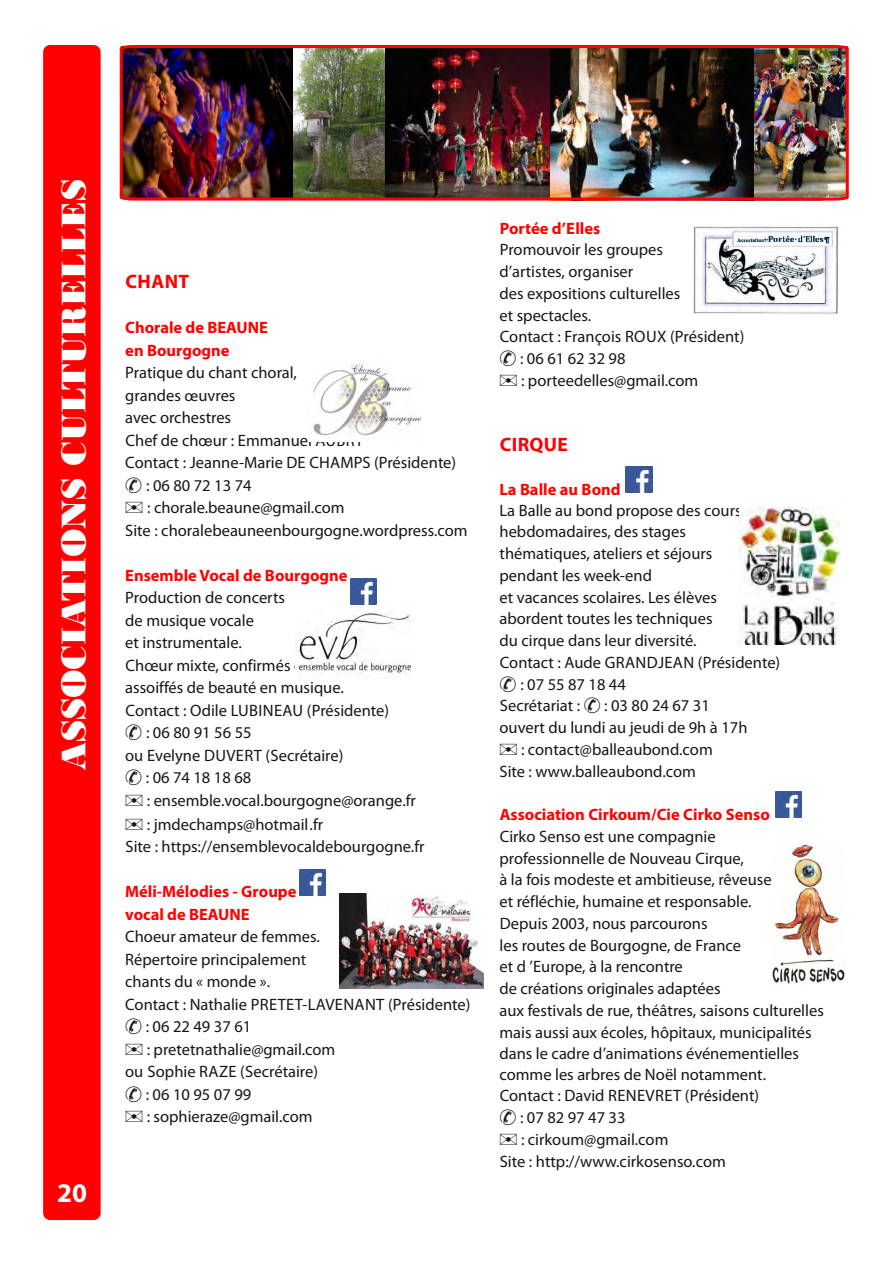
<style>
.page{position:relative;width:893px;height:1263px;background:#fff}
.page>*{position:absolute;margin:0;border:0;box-sizing:border-box;transform-origin:0 0}
.t1{font:36px "Bodoni MT Black";color:#fff}
.t2{font:700 27px "Myriad Pro";color:#fff}
.t3{font:700 19.5px "Myriad Pro";letter-spacing:.02em;color:#f00}
.t4{font:16.5px/22.5px "Myriad Pro";color:#151616}
.t5{font:700 16.5px/22.5px "Myriad Pro";color:#f00}
.s1{font-family:"Calibri"}
.s2{font-family:"Arial";font-size:15px}
</style>
<div class="page">
<div style="left:43px;top:45px;width:58px;height:1175px;background:#f00;border-radius:7px"></div>
<img style="left:119px;top:45px;width:730px;height:156px">
<img style="left:295px;top:612px;width:117px;height:64px">
<img style="left:351px;top:578px;width:26px;height:26px">
<img style="left:299px;top:869px;width:26px;height:26px">
<img style="left:626px;top:466px;width:26px;height:26px">
<img style="left:775px;top:791px;width:26px;height:26px">
<img style="left:773px;top:844px;width:71px;height:139px">
<img style="left:340px;top:893px;width:143px;height:95px">
<img style="left:313px;top:364px;width:109px;height:72px">
<img style="left:692px;top:225px;width:147px;height:90px">
<img style="left:740px;top:507px;width:99px;height:138px">
<h1 class="t1" style="left:61px;top:770px;width:593px;rotate:-90deg">ASSOCIATIONS CULTURELLES</h1>
<h2 class="t2" style="left:57px;top:1182px;width:31px">20</h2>
<p class="t3" style="left:125px;top:273px;width:65px">CHANT</p>
<p class="t5" style="left:125px;top:318px;width:144px">Chorale de BEAUNE en Bourgogne</p>
<p class="t4" style="left:125px;top:363px;width:173px">Pratique du chant choral,</p>
<p class="t4" style="left:125px;top:385px;width:112px">grandes <span class="s1">œ</span>uvres</p>
<p class="t4" style="left:125px;top:408px;width:107px">avec orchestres</p>
<p class="t4" style="left:125px;top:430px;width:240px">Chef de ch<span class="s2">œ</span>ur : Emmanuel AUBRY</p>
<p class="t4" style="left:125px;top:453px;width:332px">Contact : Jeanne-Marie DE CHAMPS (Présidente)</p>
<p class="t4" style="left:146px;top:475px;width:107px">: 06 80 72 13 74</p>
<p class="t4" style="left:147px;top:498px;width:199px">: chorale.beaune@gmail.com</p>
<p class="t4" style="left:125px;top:520px;width:344px">Site : choralebeauneenbourgogne.wordpress.com</p>
<p class="t5" style="left:125px;top:565px;width:224px">Ensemble Vocal de Bourgogne</p>
<p class="t4" style="left:125px;top:588px;width:161px">Production de concerts</p>
<p class="t4" style="left:125px;top:610px;width:130px">de musique vocale</p>
<p class="t4" style="left:125px;top:633px;width:118px">et instrumentale.</p>
<p class="t4" style="left:125px;top:655px;width:255px">Chœur mixte, confirmés et amateurs,</p>
<p class="t4" style="left:125px;top:678px;width:220px">assoiffés de beauté en musique.</p>
<p class="t4" style="left:125px;top:700px;width:265px">Contact : Odile LUBINEAU (Présidente)</p>
<p class="t4" style="left:146px;top:723px;width:107px">: 06 80 91 56 55</p>
<p class="t4" style="left:125px;top:745px;width:220px">ou Evelyne DUVERT (Secrétaire)</p>
<p class="t4" style="left:146px;top:768px;width:107px">: 06 74 18 18 68</p>
<p class="t4" style="left:147px;top:790px;width:271px">: ensemble.vocal.bourgogne@orange.fr</p>
<p class="t4" style="left:125px;top:814px;width:301px;text-indent:21px">: jmdechamps@hotmail.fr<br>Site : https://ensemblevocaldebourgogne.fr</p>
<p class="t5" style="left:125px;top:882px;width:173px">Méli-Mélodies - Groupe vocal de BEAUNE</p>
<p class="t4" style="left:125px;top:927px;width:196px">Choeur amateur de femmes.</p>
<p class="t4" style="left:125px;top:949px;width:183px">Répertoire principalement</p>
<p class="t4" style="left:125px;top:972px;width:146px">chants du « monde ».</p>
<p class="t4" style="left:125px;top:994px;width:347px">Contact : Nathalie PRETET-LAVENANT (Présidente)</p>
<p class="t4" style="left:146px;top:1017px;width:107px">: 06 22 49 37 61</p>
<p class="t4" style="left:147px;top:1039px;width:190px">: pretetnathalie@gmail.com</p>
<p class="t4" style="left:125px;top:1062px;width:194px">ou Sophie RAZE (Secrétaire)</p>
<p class="t4" style="left:146px;top:1084px;width:107px">: 06 10 95 07 99</p>
<p class="t4" style="left:147px;top:1107px;width:167px">: sophieraze@gmail.com</p>
<p class="t5" style="left:500px;top:218px;width:102px">Portée d’Elles</p>
<p class="t4" style="left:500px;top:240px;width:165px">Promouvoir les groupes</p>
<p class="t4" style="left:499px;top:262px;width:135px">d’artistes, organiser</p>
<p class="t4" style="left:499px;top:283px;width:182px">des expositions culturelles</p>
<p class="t4" style="left:499px;top:305px;width:93px">et spectacles.</p>
<p class="t4" style="left:500px;top:327px;width:246px">Contact : François ROUX (Président)</p>
<p class="t4" style="left:520px;top:349px;width:107px">: 06 61 62 32 98</p>
<p class="t4" style="left:521px;top:370px;width:179px">: porteedelles@gmail.com</p>
<p class="t3" style="left:500px;top:436px;width:70px">CIRQUE</p>
<p class="t5" style="left:499px;top:479px;width:123px">La Balle au Bond</p>
<p class="t4" style="left:499px;top:501px;width:244px">La Balle au bond propose des cours</p>
<p class="t4" style="left:499px;top:522px;width:188px">hebdomadaires, des stages</p>
<p class="t4" style="left:499px;top:544px;width:214px">thématiques, ateliers et séjours</p>
<p class="t4" style="left:499px;top:565px;width:154px">pendant les week-end</p>
<p class="t4" style="left:499px;top:587px;width:219px">et vacances scolaires. Les élèves</p>
<p class="t4" style="left:499px;top:609px;width:214px">abordent toutes les techniques</p>
<p class="t4" style="left:499px;top:631px;width:198px">du cirque dans leur diversité.</p>
<p class="t4" style="left:500px;top:652px;width:282px">Contact : Aude GRANDJEAN (Présidente)</p>
<p class="t4" style="left:520px;top:674px;width:107px">: 07 55 87 18 44</p>
<p class="t4" style="left:500px;top:696px;width:82px">Secrétariat :</p>
<p class="t4" style="left:604px;top:696px;width:107px">: 03 80 24 67 31</p>
<p class="t4" style="left:499px;top:718px;width:249px">ouvert du lundi au jeudi de 9h à 17h</p>
<p class="t4" style="left:521px;top:739px;width:193px">: contact@balleaubond.com</p>
<p class="t4" style="left:499px;top:761px;width:198px">Site : www.balleaubond.com</p>
<p class="t5" style="left:500px;top:805px;width:272px">Association Cirkoum/Cie Cirko Senso</p>
<p class="t4" style="left:500px;top:826px;width:218px">Cirko Senso est une compagnie</p>
<p class="t4" style="left:499px;top:848px;width:246px">professionnelle de Nouveau Cirque,</p>
<p class="t4" style="left:499px;top:870px;width:274px">à la fois modeste et ambitieuse, rêveuse</p>
<p class="t4" style="left:499px;top:892px;width:253px">et réfléchie, humaine et responsable.</p>
<p class="t4" style="left:500px;top:913px;width:209px">Depuis 2003, nous parcourons</p>
<p class="t4" style="left:499px;top:935px;width:243px">les routes de Bourgogne, de France</p>
<p class="t4" style="left:499px;top:957px;width:185px">et d ’Europe, à la rencontre</p>
<p class="t4" style="left:499px;top:979px;width:223px">de créations originales adaptées</p>
<p class="t4" style="left:499px;top:1000px;width:326px">aux festivals de rue, théâtres, saisons culturelles</p>
<p class="t4" style="left:499px;top:1022px;width:314px">mais aussi aux écoles, hôpitaux, municipalités</p>
<p class="t4" style="left:499px;top:1043px;width:301px">dans le cadre d’animations événementielles</p>
<p class="t4" style="left:499px;top:1064px;width:268px">comme les arbres de Noël notamment.</p>
<p class="t4" style="left:500px;top:1086px;width:261px">Contact : David RENEVRET (Président)</p>
<p class="t4" style="left:520px;top:1108px;width:107px">: 07 82 97 47 33</p>
<p class="t4" style="left:521px;top:1129px;width:149px">: cirkoum@gmail.com</p>
<p class="t4" style="left:500px;top:1151px;width:228px">Site : http://www.cirkosenso.com</p>
</div>
